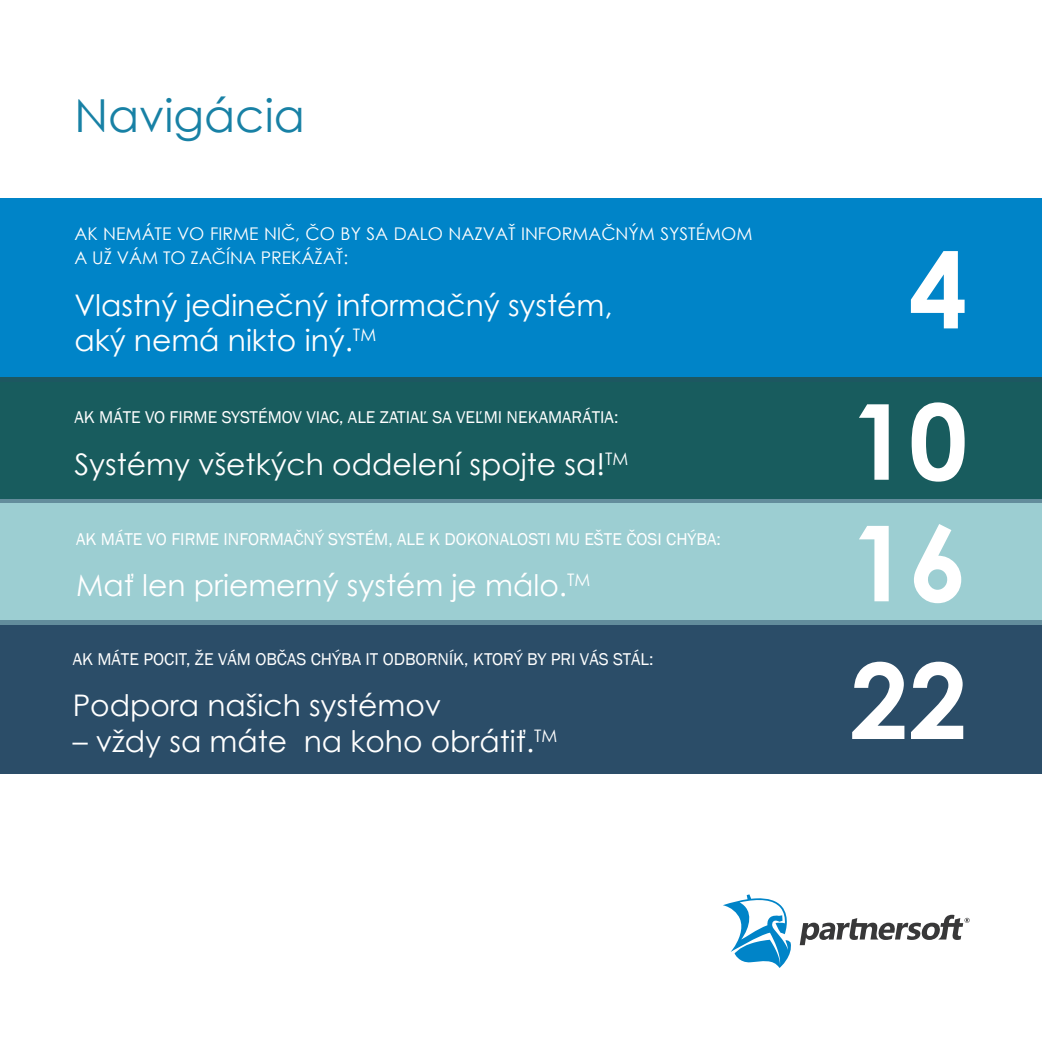
<style>
.page{position:relative;width:1042px;height:1042px;background:#fff}
.page>*{position:absolute;margin:0;border:0;box-sizing:border-box;transform-origin:0 0}
.Nadpis_kapitoly_čier{font:700 105px "Century Gothic";color:#fff}
.Nadpis_kapitoly{font:45.5px "Century Gothic";color:#1881a5}
.Nadpis_kapitoly-2{font:29.75px "Century Gothic";color:#fff}
.Pod_nadpis_biely{font:17.5px "Franklin Gothic";color:#fff}
.Pod_nadpis_biely-2{font:17.5px/24.5px "Century Gothic";color:#fff}
</style>
<div class="page">
<svg style="left:800px;top:915px;width:169px;height:30px"></svg>
<svg style="left:723px;top:894px;width:68px;height:74px"></svg>
<svg style="left:0;top:499px;width:1042px;height:126px;background:#6893a1"></svg>
<div style="left:0;top:363px;width:1042px;height:50px;background:#185c5e"></div>
<div style="left:0;top:198px;width:1042px;height:179px;background:#0084c8"></div>
<div style="left:0;top:382px;width:1042px;height:117px;background:#185c5e"></div>
<div style="left:0;top:504px;width:1042px;height:116px;background:#9cced2"></div>
<div style="left:0;top:625px;width:1042px;height:149px;background:#2b4d68"></div>
<p class="Nadpis_kapitoly" style="left:74px;top:84px;width:232px">Navigácia</p>
<p class="Pod_nadpis_biely-2" style="left:74px;top:221px;width:679px">Ak nemáte vo firme nič, čo by sa dalo nazvať informačným systémom a už vám to začína prekážať:</p>
<p class="Nadpis_kapitoly-2" style="left:74px;top:284px;width:540px">Vlastný jedinečný informačný systém,</p>
<p class="Nadpis_kapitoly-2" style="left:74px;top:320px;width:303px">aký nemá nikto iný.<sup>TM</sup></p>
<p class="Pod_nadpis_biely" style="left:74px;top:407px;width:545px">AK MÁTE VO FIRME SYSTÉMOV VIAC, ALE ZATIAĽ SA VEĽMI NEKAMARÁTIA:</p>
<p class="Nadpis_kapitoly-2" style="left:74px;top:443px;width:555px">Systémy všetkých oddelení spojte sa!<sup>TM</sup></p>
<p class="Pod_nadpis_biely" style="left:76px;top:528px;width:646px">AK MÁTE VO FIRME INFORMAČNÝ SYSTÉM, ALE K DOKONALOSTI MU EŠTE ČOSI CHÝBA:</p>
<p class="Nadpis_kapitoly-2" style="left:76px;top:564px;width:516px">Mať len priemerný systém je málo.<sup>TM</sup></p>
<p class="Pod_nadpis_biely" style="left:73px;top:648px;width:36px">AK MÁTE</p>
<p class="Pod_nadpis_biely" style="left:143px;top:648px;width:20px">POCIT</p>
<p class="Pod_nadpis_biely" style="left:186px;top:648px;width:44px">, ŽE VÁM</p>
<p class="Pod_nadpis_biely" style="left:255px;top:648px;width:67px">OBČASCHÝB</p>
<p class="Pod_nadpis_biely" style="left:352px;top:648px;width:43px">A IT ODBORN</p>
<p class="Pod_nadpis_biely" style="left:449px;top:648px;width:35px">ÍK, KTORÝ</p>
<p class="Pod_nadpis_biely" style="left:527px;top:648px;width:64px">BY PRI VÁS</p>
<p class="Pod_nadpis_biely" style="left:613px;top:648px;width:10px">STÁL</p>
<p class="Pod_nadpis_biely" style="left:649px;top:648px;width:6px">:</p>
<p class="Nadpis_kapitoly-2" style="left:73px;top:684px;width:370px">Podpora našich systémov</p>
<p class="Nadpis_kapitoly-2" style="left:73px;top:720px;width:486px">– vždy sa máte na koho obrátiť.<sup>TM</sup></p>
<p class="Nadpis_kapitoly_čier" style="left:909px;top:211px;width:60px">4</p>
<p class="Nadpis_kapitoly_čier" style="left:850px;top:362px;width:119px">10</p>
<p class="Nadpis_kapitoly_čier" style="left:850px;top:483px;width:119px">16</p>
<p class="Nadpis_kapitoly_čier" style="left:850px;top:621px;width:119px">22</p>
</div>
